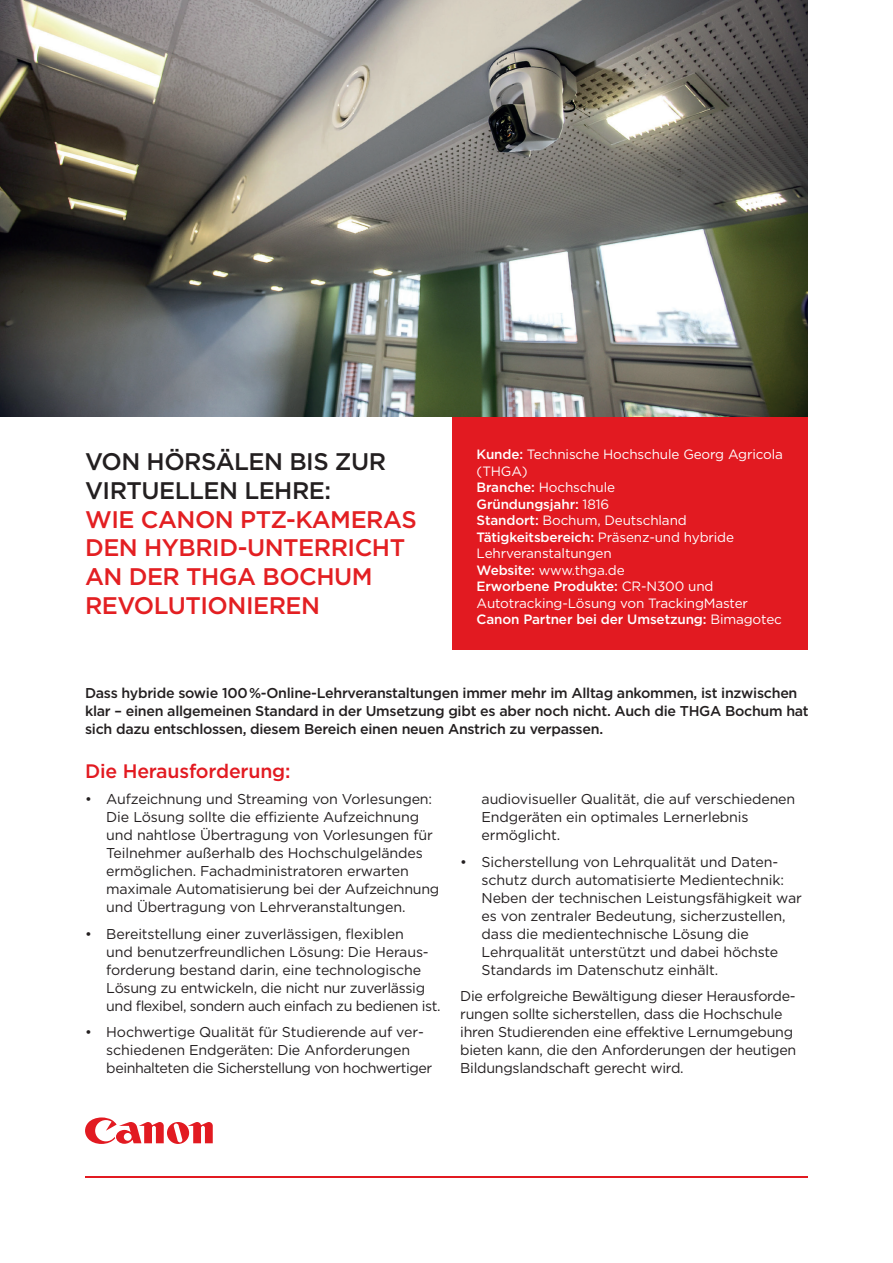
<style>
.page{position:relative;width:893px;height:1263px;background:#fff}
.page>*{position:absolute;margin:0;border:0;box-sizing:border-box;transform-origin:0 0}
.t1{font:500 24px/28.8px "Gotham";letter-spacing:-.02em;color:#e31f22}
.t2{font:500 24px/28.8px "Gotham";letter-spacing:-.02em;color:#231f20}
.t3{font:500 19.5px "Gotham";letter-spacing:-.01em;color:#e21a21}
.t4{font:14.25px/18px "Gotham";letter-spacing:-.01em;color:#231f20}
.t5{font:500 14.25px/18px "Gotham";letter-spacing:-.02em;color:#231f20}
.t6{font:13.5px/16.5px "Gotham";letter-spacing:-.01em;color:#fff}
.s1{font-weight:500}
</style>
<div class="page">
<svg style="left:85px;top:1117px;width:128px;height:27px"></svg>
<hr style="left:85px;top:1176px;width:723px;height:2px;background:#e21a21">
<div style="left:453px;top:395px;width:355px;height:254px;background:#e21a21"></div>
<img style="left:0;top:0;width:808px;height:417px">
<h1 class="t2" style="left:85px;top:447px;width:303px">VON HÖRSÄLEN BIS ZUR<br>VIRTUELLEN LEHRE:</h1>
<h1 class="t1" style="left:85px;top:504px;width:333px">WIE CANON PTZ-KAMERAS<br>DEN HYBRID-UNTERRICHT<br>AN DER THGA BOCHUM<br>REVOLUTIONIEREN</h1>
<p class="t6" style="left:477px;top:446px;width:308px"><span class="s1">Kunde:</span> Technische Hochschule Georg Agricola (THGA)<br><span class="s1">Branche:</span> Hochschule<br><span class="s1">Gründungsjahr:</span> 1816<br><span class="s1">Standort:</span> Bochum, Deutschland<br><span class="s1">Tätigkeitsbereich:</span> Präsenz-und hybride<br>Lehrveranstaltungen<br><span class="s1">Website:</span> www.thga.de<br><span class="s1">Erworbene Produkte:</span> CR-N300 und<br>Autotracking-Lösung von TrackingMaster<br><span class="s1">Canon Partner bei der Umsetzung:</span> Bimagotec</p>
<p class="t5" style="left:85px;top:684px;width:725px">Dass hybride sowie 100 %-Online-Lehrveranstaltungen immer mehr im Alltag ankommen, ist inzwischen klar – einen allgemeinen Standard in der Umsetzung gibt es aber noch nicht. Auch die THGA Bochum hat sich dazu entschlossen, diesem Bereich einen neuen Anstrich zu verpassen.</p>
<h2 class="t3" style="left:85px;top:758px;width:207px">Die Herausforderung:</h2>
<p class="t4" style="left:106px;top:790px;width:334px;text-indent:-21px">• Aufzeichnung und Streaming von Vorlesungen:<br>Die Lösung sollte die effiziente Aufzeichnung und nahtlose Übertragung von Vorlesungen für Teilnehmer außerhalb des Hochschulgeländes ermöglichen. Fachadministratoren erwarten maximale Automatisierung bei der Aufzeichnung und Übertragung von Lehrveranstaltungen.</p>
<p class="t4" style="left:106px;top:924px;width:336px;text-indent:-21px">• Bereitstellung einer zuverlässigen, flexiblen<br>und benutzerfreundlichen Lösung: Die Heraus&shy;forderung bestand darin, eine technologische Lösung zu entwickeln, die nicht nur zuverlässig und flexibel, sondern auch einfach zu bedienen ist.</p>
<p class="t4" style="left:106px;top:1023px;width:327px;text-indent:-21px">• Hochwertige Qualität für Studierende auf ver&shy;schiedenen Endgeräten: Die Anforderungen beinhalteten die Sicherstellung von hochwertiger</p>
<p class="t4" style="left:482px;top:790px;width:315px">audiovisueller Qualität, die auf verschiedenen<br>Endgeräten ein optimales Lernerlebnis ermöglicht.</p>
<p class="t4" style="left:482px;top:853px;width:322px;text-indent:-21px">• Sicherstellung von Lehrqualität und Daten&shy;schutz durch automatisierte Medientechnik:<br>Neben der technischen Leistungsfähigkeit war es von zentraler Bedeutung, sicherzustellen, dass die medientechnische Lösung die Lehrqualität unterstützt und dabei höchste Standards im Datenschutz einhält.</p>
<p class="t4" style="left:460px;top:987px;width:338px">Die erfolgreiche Bewältigung dieser Herausforde&shy;rungen sollte sicherstellen, dass die Hochschule ihren Studierenden eine effektive Lernumgebung bieten kann, die den Anforderungen der heutigen Bildungslandschaft gerecht wird.</p>
</div>
